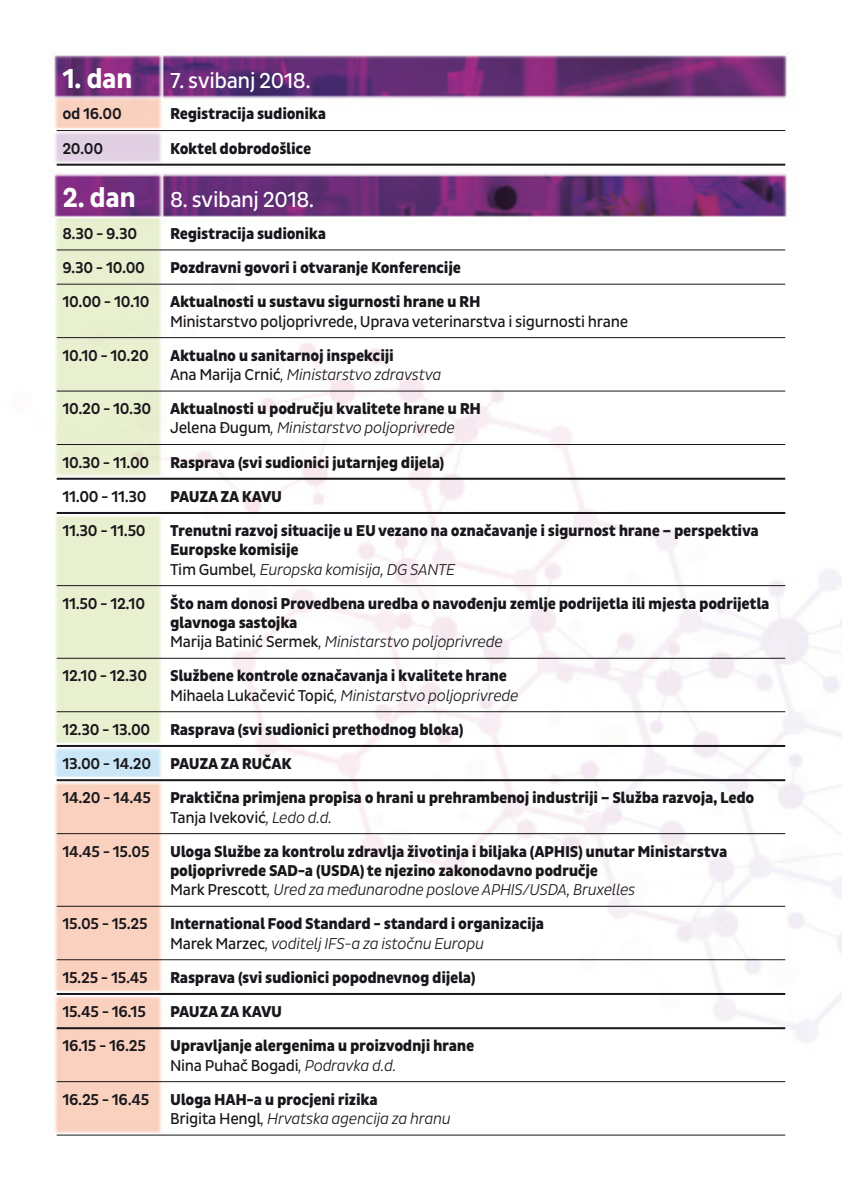
<style>
.page{position:relative;width:842px;height:1191px;background:#fff}
.page>*{position:absolute;margin:0;border:0;box-sizing:border-box;transform-origin:0 0}
.t1{font:700 28px "Pluto Sans Cond";color:#fff}
.t2{font:22px "Pluto Sans Cond";letter-spacing:-.02em;color:#fff}
.t3{font:800 16px/19.2px "Pluto Sans Cond";letter-spacing:-.02em;color:#1a171c}
.t4{font:500 16px "Pluto Sans Cond";letter-spacing:-.02em;color:#1a171c}
.t5{font:16px "Pluto Sans Cond";letter-spacing:-.02em;color:#1a171c}
.s1{font-weight:700;font-size:28px}
.s2{font-weight:400}
.s3{font-weight:300;font-style:italic}
.s4{font-weight:500}
</style>
<div class="page">
<img style="left:52px;top:52px;width:790px;height:1084px">
<hr style="left:57px;top:478px;width:728px;height:2px;background:#1a171c">
<hr style="left:57px;top:512px;width:728px;height:2px;background:#1a171c">
<hr style="left:57px;top:745px;width:728px;height:2px;background:#1a171c">
<hr style="left:57px;top:779px;width:728px;height:2px;background:#1a171c">
<hr style="left:57px;top:1027px;width:728px;height:2px;background:#1a171c">
<hr style="left:57px;top:993px;width:728px;height:2px;background:#1a171c">
<hr style="left:57px;top:130px;width:728px;height:1px;background:#1a171c">
<hr style="left:57px;top:250px;width:728px;height:1px;background:#1a171c">
<hr style="left:57px;top:284px;width:728px;height:1px;background:#1a171c">
<hr style="left:57px;top:337px;width:728px;height:1px;background:#1a171c">
<hr style="left:57px;top:391px;width:728px;height:1px;background:#1a171c">
<hr style="left:57px;top:444px;width:728px;height:1px;background:#1a171c">
<hr style="left:57px;top:585px;width:728px;height:1px;background:#1a171c">
<hr style="left:57px;top:658px;width:728px;height:1px;background:#1a171c">
<hr style="left:57px;top:711px;width:728px;height:1px;background:#1a171c">
<hr style="left:57px;top:833px;width:728px;height:1px;background:#1a171c">
<hr style="left:57px;top:906px;width:728px;height:1px;background:#1a171c">
<hr style="left:57px;top:959px;width:728px;height:1px;background:#1a171c">
<hr style="left:57px;top:1081px;width:728px;height:1px;background:#1a171c">
<hr style="left:57px;top:1134px;width:728px;height:1px;background:#1a171c">
<hr style="left:57px;top:164px;width:728px;height:2px;background:#1a171c">
<h1 class="t1" style="left:62px;top:68px;width:72px">1. dan</h1>
<h2 class="t2" style="left:170px;top:72px;width:142px">7. svibanj 2018.</h2>
<p class="t4" style="left:62px;top:108px;width:61px">od 16.00</p>
<p class="t3" style="left:170px;top:105px;width:158px">Registracija sudionika</p>
<p class="t4" style="left:62px;top:142px;width:42px">20.00</p>
<p class="t3" style="left:170px;top:140px;width:143px">Koktel dobrodošlice</p>
<h2 class="t2" style="left:62px;top:191px;width:254px"><span class="s1">2. dan</span> 8. svibanj 2018.</h2>
<p class="t4" style="left:62px;top:227px;width:76px">8.30 - 9.30</p>
<p class="t3" style="left:170px;top:225px;width:158px">Registracija sudionika</p>
<p class="t4" style="left:62px;top:261px;width:84px">9.30 - 10.00</p>
<p class="t3" style="left:170px;top:259px;width:292px">Pozdravni govori i otvaranje Konferencije</p>
<p class="t4" style="left:62px;top:296px;width:89px">10.00 - 10.10</p>
<p class="t3" style="left:170px;top:293px;width:312px">Aktualnosti u sustavu sigurnosti hrane u RH</p>
<p class="t5" style="left:170px;top:315px;width:460px">Ministarstvo poljoprivrede, Uprava veterinarstva i sigurnosti hrane</p>
<p class="t4" style="left:62px;top:349px;width:88px">10.10 - 10.20</p>
<p class="t3" style="left:170px;top:347px;width:273px">Aktualno u sanitarnoj inspekciji<br><span class="s2">Ana Marija Crnić</span><span class="s3">, Ministarstvo zdravstva</span></p>
<p class="t3" style="left:170px;top:400px;width:312px;text-indent:-108px"><span class="s4">10.20 - 10.30</span> Aktualnosti u području kvalitete hrane u RH<br><span class="s2">Jelena Đugum</span><span class="s3">, Ministarstvo poljoprivrede</span></p>
<p class="t4" style="left:62px;top:456px;width:88px">10.30 - 11.00</p>
<p class="t3" style="left:170px;top:453px;width:276px">Rasprava (svi sudionici jutarnjeg dijela)</p>
<p class="t4" style="left:62px;top:490px;width:86px">11.00 - 11.30</p>
<p class="t3" style="left:170px;top:488px;width:114px">PAUZA ZA KAVU</p>
<p class="t4" style="left:62px;top:524px;width:85px">11.30 - 11.50</p>
<p class="t3" style="left:170px;top:522px;width:590px">Trenutni razvoj situacije u EU vezano na označavanje i sigurnost hrane – perspektiva<br>Europske komisije<br><span class="s2">Tim Gumbel</span><span class="s3">, Europska komisija, DG SANTE</span></p>
<p class="t4" style="left:62px;top:597px;width:84px">11.50 - 12.10</p>
<p class="t3" style="left:170px;top:595px;width:601px">Što nam donosi Provedbena uredba o navođenju zemlje podrijetla ili mjesta podrijetla glavnoga sastojka<br><span class="s2">Marija Batinić Sermek</span><span class="s3">, Ministarstvo poljoprivrede</span></p>
<p class="t4" style="left:62px;top:670px;width:86px">12.10 - 12.30</p>
<p class="t3" style="left:170px;top:667px;width:350px">Službene kontrole označavanja i kvalitete hrane<br><span class="s2">Mihaela Lukačević Topić</span><span class="s3">, Ministarstvo poljoprivrede</span></p>
<p class="t3" style="left:62px;top:713px;width:693px;line-height:34.2px"><span class="s4">12.30 - 13.00</span> Rasprava (svi sudionici prethodnog bloka)<br><span class="s4">13.00 - 14.20</span> PAUZA ZA RUČAK<br><span class="s4">14.20 - 14.45</span> Praktična primjena propisa o hrani u prehrambenoj industriji – Služba razvoja, Ledo</p>
<p class="t5" style="left:170px;top:811px;width:164px">Tanja Iveković<span class="s3">, Ledo d.d.</span></p>
<p class="t4" style="left:62px;top:845px;width:89px">14.45 - 15.05</p>
<p class="t3" style="left:170px;top:842px;width:559px">Uloga Službe za kontrolu zdravlja životinja i biljaka (APHIS) unutar Ministarstva poljoprivrede SAD-a (USDA) te njezino zakonodavno područje<br><span class="s2">Mark Prescott</span><span class="s3">, Ured za međunarodne poslove APHIS/USDA, Bruxelles</span></p>
<p class="t4" style="left:62px;top:918px;width:87px">15.05 - 15.25</p>
<p class="t3" style="left:170px;top:915px;width:376px">International Food Standard - standard i organizacija<br><span class="s2">Marek Marzec</span><span class="s3">, voditelj IFS-a za istočnu Europu</span></p>
<p class="t4" style="left:62px;top:971px;width:87px">15.25 - 15.45</p>
<p class="t3" style="left:170px;top:969px;width:307px">Rasprava (svi sudionici popodnevnog dijela)</p>
<p class="t4" style="left:62px;top:1005px;width:85px">15.45 - 16.15</p>
<p class="t3" style="left:170px;top:1003px;width:114px">PAUZA ZA KAVU</p>
<p class="t4" style="left:62px;top:1039px;width:85px">16.15 - 16.25</p>
<p class="t3" style="left:170px;top:1037px;width:306px">Upravljanje alergenima u proizvodnji hrane<br><span class="s2">Nina Puhač Bogadi</span><span class="s3">, Podravka d.d.</span></p>
<p class="t4" style="left:62px;top:1093px;width:89px">16.25 - 16.45</p>
<p class="t3" style="left:170px;top:1090px;width:282px">Uloga HAH-a u procjeni rizika<br><span class="s2">Brigita Hengl</span><span class="s3">, Hrvatska agencija za hranu</span></p>
</div>
